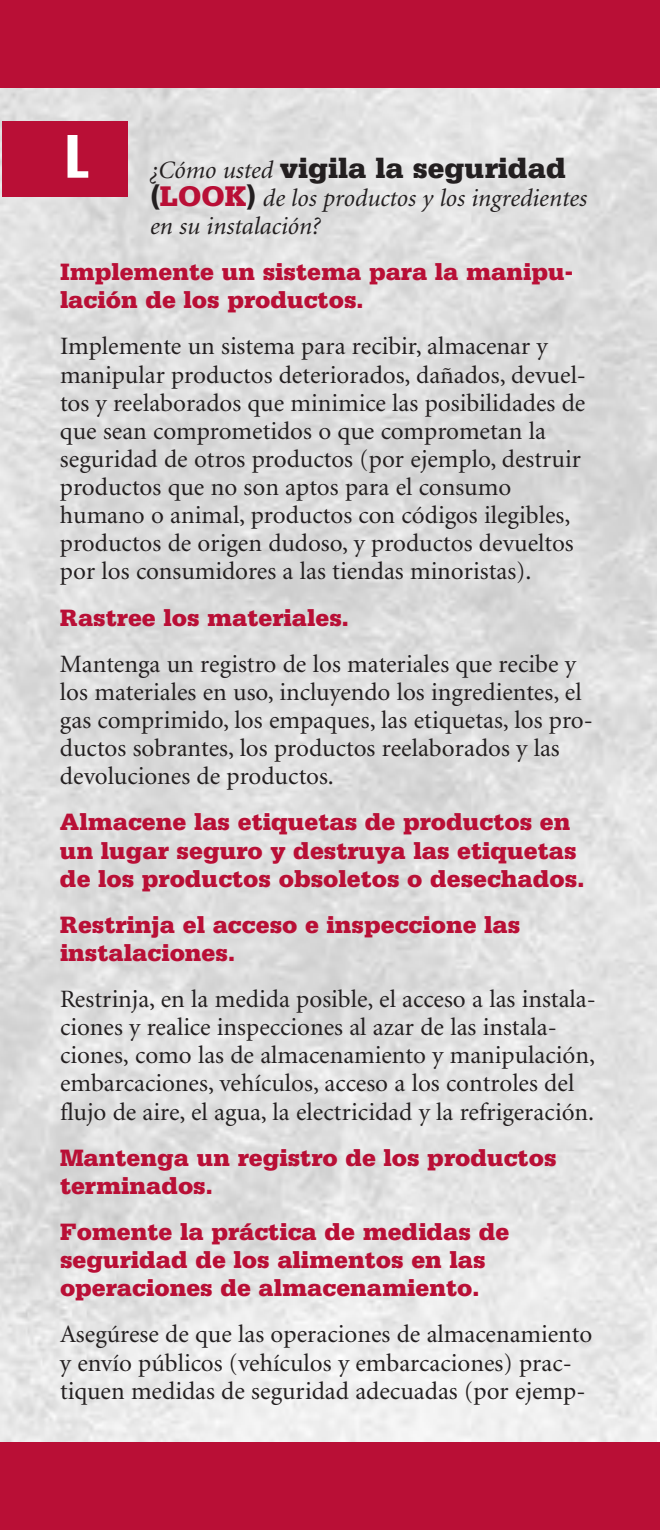
<style>
.page{position:relative;width:660px;height:1530px;background:#fff}
.page>*{position:absolute;margin:0;border:0;box-sizing:border-box;transform-origin:0 0}
.t1{font:extra-condensed 60px "Helvetica";color:#fff}
.t2{font:900 30px "Serifa";color:#231f20}
.t3{font:25px/28px "Minion";color:#231f20}
.t4{font:900 25px/28px "Serifa";color:#b90f36}
.t5{font:italic 25px/28.2px "Minion";color:#231f20}
.s1{font-family:"Minion";font-weight:400;font-style:italic;font-size:25px}
.s2{font-family:"Serifa";font-weight:900;font-style:normal;font-size:30px}
.s3{font-family:"Serifa";font-weight:900;font-style:normal;font-size:30px;color:#b90f36}
</style>
<div class="page">
<img style="left:0;top:88px;width:657px;height:1354px">
<div style="left:0;top:0;width:660px;height:88px;background:#b90f36"></div>
<div style="left:0;top:1442px;width:660px;height:88px;background:#b90f36"></div>
<div style="left:2px;top:122px;width:126px;height:75px;background:#b90f36"></div>
<p class="t1" style="left:66px;top:135px;width:24px">L</p>
<p class="t2" style="left:150px;top:157px;width:418px"><span class="s1">¿Cómo usted</span> vigila la seguridad</p>
<p class="t5" style="left:150px;top:186px;width:439px"><span class="s2">(</span><span class="s3">LOOK</span><span class="s2">)</span> de los productos y los ingredientes en su instalación?</p>
<p class="t4" style="left:60px;top:260px;width:515px">Implemente un sistema para la manipu&shy;lación de los productos.</p>
<p class="t3" style="left:60px;top:334px;width:528px">Implemente un sistema para recibir, almacenar y manipular productos deteriorados, dañados, devuel&shy;tos y reelaborados que minimice las posibilidades de que sean comprometidos o que comprometan la seguridad de otros productos (por ejemplo, destruir productos que no son aptos para el consumo humano o animal, productos con códigos ilegibles, productos de origen dudoso, y productos devueltos por los consumidores a las tiendas minoristas).</p>
<p class="t4" style="left:60px;top:605px;width:290px">Rastree los materiales.</p>
<p class="t3" style="left:60px;top:652px;width:534px">Mantenga un registro de los materiales que recibe y los materiales en uso, incluyendo los ingredientes, el gas comprimido, los empaques, las etiquetas, los pro&shy;ductos sobrantes, los productos reelaborados y las devoluciones de productos.</p>
<p class="t4" style="left:60px;top:810px;width:526px">Almacene las etiquetas de productos en un lugar seguro y destruya las etiquetas de los productos obsoletos o desechados.</p>
<p class="t4" style="left:60px;top:913px;width:462px">Restrinja el acceso e inspeccione las instalaciones.</p>
<p class="t3" style="left:60px;top:987px;width:537px">Restrinja, en la medida posible, el acceso a las instala&shy;ciones y realice inspecciones al azar de las instala&shy;ciones, como las de almacenamiento y manipulación, embarcaciones, vehículos, acceso a los controles del flujo de aire, el agua, la electricidad y la refrigeración.</p>
<p class="t4" style="left:60px;top:1146px;width:498px">Mantenga un registro de los productos terminados.</p>
<p class="t4" style="left:60px;top:1220px;width:451px">Fomente la práctica de medidas de seguridad de los alimentos en las operaciones de almacenamiento.</p>
<p class="t3" style="left:60px;top:1322px;width:534px">Asegúrese de que las operaciones de almacenamiento y envío públicos (vehículos y embarcaciones) prac&shy;tiquen medidas de seguridad adecuadas (por ejemp-</p>
</div>
